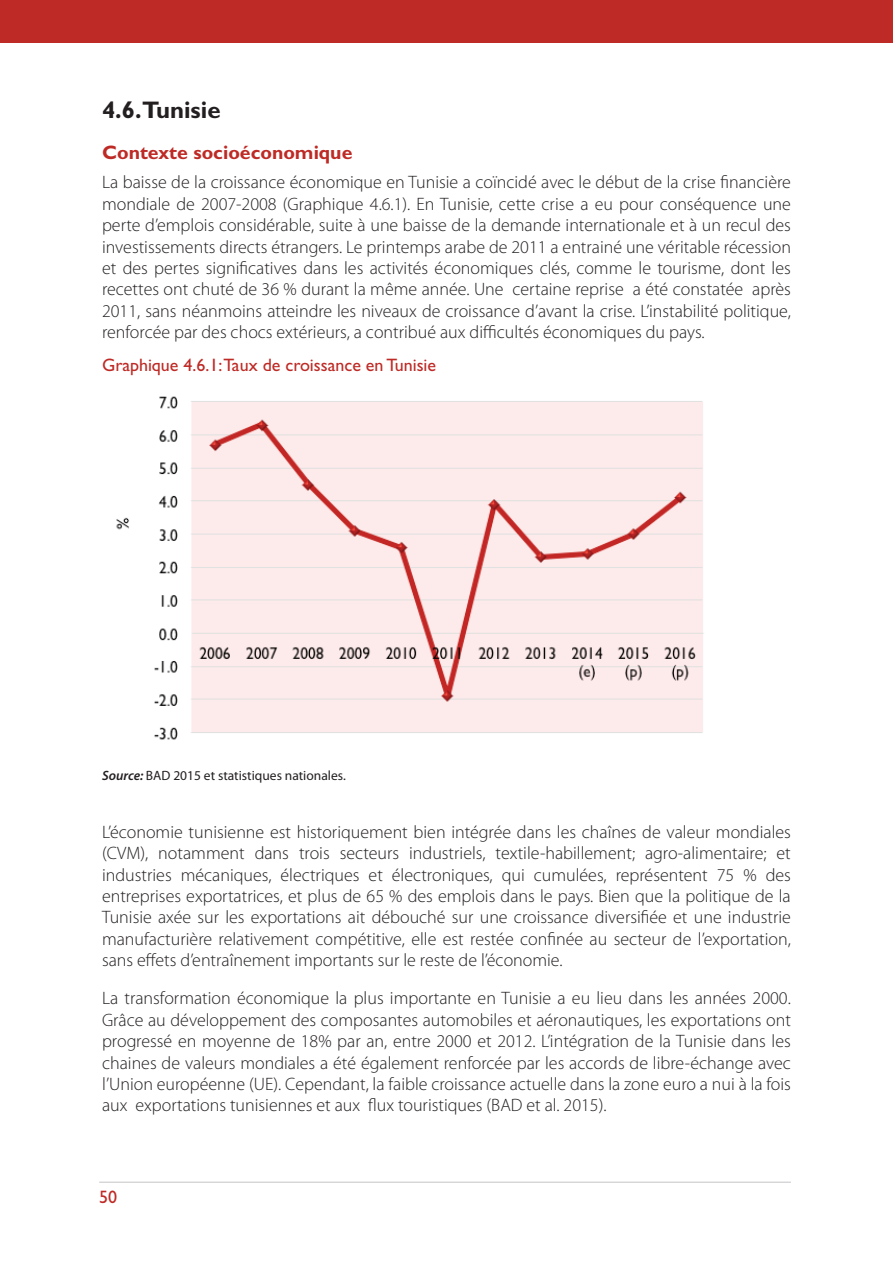
<style>
.page{position:relative;width:893px;height:1263px;background:#fff}
.page>*{position:absolute;margin:0;border:0;box-sizing:border-box;transform-origin:0 0}
.t1{font:700 24px "Gill Sans Std";color:#231f20}
.t2{font:700 19.5px "Gill Sans Std";color:#be2a25}
.t3{font:300 18px/21.3px "Myriad Pro";color:#231f20;text-align:justify}
.t4{font:18px "Gill Sans Std";color:#be2a25}
.t5{font:13.5px "Myriad Pro";color:#231f20}
.s1{font-weight:600;font-style:italic}
</style>
<div class="page">
<hr style="left:99px;top:1182px;width:692px;height:1px;background:#c7c8ca">
<div style="left:0;top:0;width:893px;height:43px;background:#be2a25"></div>
<img style="left:116px;top:396px;width:588px;height:344px">
<h1 class="t1" style="left:102px;top:96px;width:120px">4.6.Tunisie</h1>
<p class="t2" style="left:102px;top:140px;width:252px">Contexte socioéconomique</p>
<p class="t3" style="left:102px;top:172px;width:690px">La baisse de la croissance économique en Tunisie a coïncidé avec le début de la crise financière mondiale de 2007-2008 (Graphique 4.6.1). En Tunisie, cette crise a eu pour conséquence une perte d’emplois considérable, suite à une baisse de la demande internationale et à un recul des investissements directs étrangers. Le printemps arabe de 2011 a entrainé une véritable récession et des pertes significatives dans les activités économiques clés, comme le tourisme, dont les recettes ont chuté de 36 % durant la même année. Une certaine reprise a été constatée après 2011, sans néanmoins atteindre les niveaux de croissance d’avant la crise. L’instabilité politique, renforcée par des chocs extérieurs, a contribué aux difficultés économiques du pays.</p>
<p class="t4" style="left:102px;top:354px;width:336px">Graphique 4.6.1:Taux de croissance en Tunisie</p>
<p class="t5" style="left:102px;top:768px;width:245px"><span class="s1">Source:</span> BAD 2015 et statistiques nationales.</p>
<p class="t3" style="left:102px;top:821px;width:690px">L’économie tunisienne est historiquement bien intégrée dans les chaînes de valeur mondiales (CVM), notamment dans trois secteurs industriels, textile-habillement; agro-alimentaire; et industries mécaniques, électriques et électroniques, qui cumulées, représentent 75 % des entreprises exportatrices, et plus de 65 % des emplois dans le pays. Bien que la politique de la Tunisie axée sur les exportations ait débouché sur une croissance diversifiée et une industrie manufacturière relativement compétitive, elle est restée confinée au secteur de l’exportation, sans effets d’entraînement importants sur le reste de l’économie.</p>
<p class="t3" style="left:102px;top:988px;width:690px">La transformation économique la plus importante en Tunisie a eu lieu dans les années 2000.<br>Grâce au développement des composantes automobiles et aéronautiques, les exportations ont progressé en moyenne de 18% par an, entre 2000 et 2012. L’intégration de la Tunisie dans les chaines de valeurs mondiales a été également renforcée par les accords de libre-échange avec l’Union européenne (UE). Cependant, la faible croissance actuelle dans la zone euro a nui à la fois aux exportations tunisiennes et aux flux touristiques (BAD et al. 2015).</p>
<p class="t4" style="left:99px;top:1186px;width:19px">50</p>
</div>
